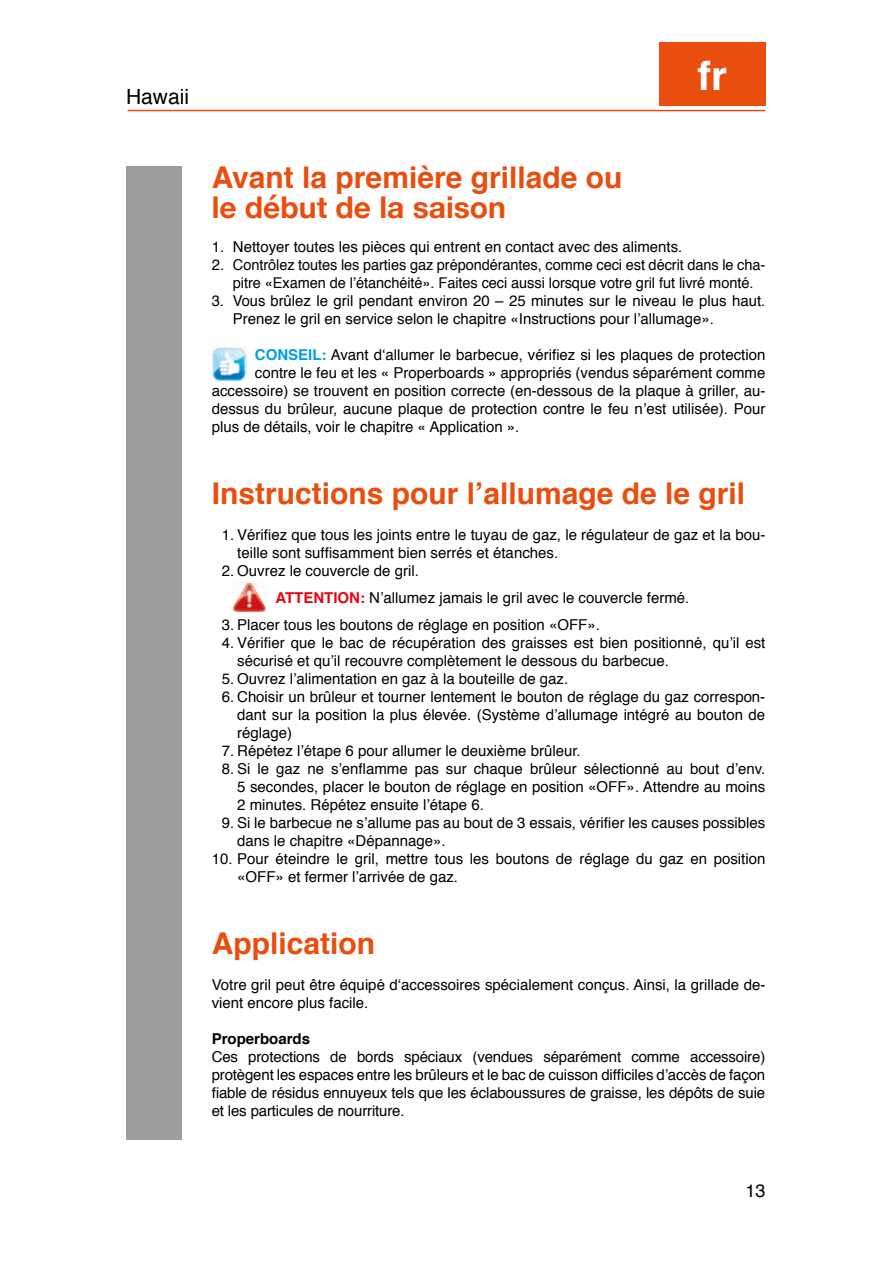
<style>
.page{position:relative;width:893px;height:1263px;background:#fff}
.page>*{position:absolute;margin:0;border:0;box-sizing:border-box;transform-origin:0 0}
.t1{font:700 40.8px "Helvetica";color:#fff}
.t2{font:700 30px "Helvetica";color:#e94e0f}
.t3{font:700 30px "Helvetica Neue";color:#e94e0f}
.t4{font:21px "Helvetica";color:#000}
.t5{font:18px "Helvetica";color:#000}
.t6{font:15px/18px "Helvetica";color:#000}
.t7{font:700 15px "Helvetica";color:#000}
.t8{font:14.85px/18px "Helvetica";letter-spacing:-.005em;color:#000}
.s1{font-size:15px}
.s2{font-weight:700;color:#009fe3}
.s3{font-weight:700;color:#e30613}
</style>
<div class="page">
<hr style="left:128px;top:110px;width:637px;height:1px;background:#e94e0f">
<div style="left:659px;top:43px;width:106px;height:63px;background:#e94e0f"></div>
<div style="left:126px;top:166px;width:55px;height:974px;background:#9d9d9c"></div>
<img style="left:212px;top:347px;width:34px;height:34px">
<img style="left:233px;top:581px;width:34px;height:31px">
<h3 class="t4" style="left:126px;top:81px;width:64px">Hawaii</h3>
<h1 class="t1" style="left:697px;top:42px;width:31px">fr</h1>
<h2 class="t2" style="left:212px;top:154px;width:412px">Avant la première grillade ou</h2>
<h2 class="t3" style="left:212px;top:184px;width:296px">le début de la saison</h2>
<p class="t6" style="left:212px;top:238px;width:472px">1. Nettoyer toutes les pièces qui entrent en contact avec des aliments.</p>
<p class="t8" style="left:233px;top:256px;width:534px;text-indent:-21px"><span class="s1">2.</span> Contrôlez toutes les parties gaz prépondérantes, comme ceci est décrit dans le cha&shy;pitre «Examen de l’étanchéité». Faites ceci aussi lorsque votre gril fut livré monté.</p>
<p class="t6" style="left:233px;top:292px;width:534px;text-indent:-21px">3. Vous brûlez le gril pendant environ 20 – 25 minutes sur le niveau le plus haut.<br>Prenez le gril en service selon le chapitre «Instructions pour l’allumage».</p>
<p class="t6" style="left:255px;top:346px;width:512px"><span class="s2">CONSEIL:</span> Avant d‘allumer le barbecue, vérifiez si les plaques de protection</p>
<p class="t6" style="left:255px;top:364px;width:512px">contre le feu et les « Properboards » appropriés (vendus séparément comme</p>
<p class="t6" style="left:212px;top:382px;width:555px">accessoire) se trouvent en position correcte (en-dessous de la plaque à griller, au-</p>
<p class="t6" style="left:212px;top:400px;width:555px">dessus du brûleur, aucune plaque de protection contre le feu n’est utilisée). Pour</p>
<p class="t6" style="left:212px;top:418px;width:309px">plus de détails, voir le chapitre « Application ».</p>
<h2 class="t2" style="left:212px;top:469px;width:535px">Instructions pour l’allumage de le gril</h2>
<p class="t6" style="left:237px;top:526px;width:530px;text-indent:-16px">1. Vérifiez que tous les joints entre le tuyau de gaz, le régulateur de gaz et la bou&shy;teille sont suffisamment bien serrés et étanches.</p>
<p class="t6" style="left:275px;top:558px;width:415px;line-height:27px;text-indent:-54px">2. Ouvrez le couvercle de gril.<br><span class="s3">ATTENTION:</span> N’allumez jamais le gril avec le couvercle fermé.</p>
<p class="t6" style="left:222px;top:616px;width:380px">3. Placer tous les boutons de réglage en position «OFF».</p>
<p class="t6" style="left:237px;top:634px;width:530px;text-indent:-16px">4. Vérifier que le bac de récupération des graisses est bien positionné, qu’il est sécurisé et qu’il recouvre complètement le dessous du barbecue.</p>
<p class="t6" style="left:222px;top:670px;width:348px">5. Ouvrez l’alimentation en gaz à la bouteille de gaz.</p>
<p class="t6" style="left:237px;top:688px;width:530px;text-align:justify;text-indent:-16px">6. Choisir un brûleur et tourner lentement le bouton de réglage du gaz correspon&shy;dant sur la position la plus élevée. (Système d’allumage intégré au bouton de réglage)</p>
<p class="t6" style="left:222px;top:742px;width:361px">7. Répétez l’étape 6 pour allumer le deuxième brûleur.</p>
<p class="t6" style="left:237px;top:760px;width:530px;text-align:justify;text-indent:-16px">8. Si le gaz ne s’enflamme pas sur chaque brûleur sélectionné au bout d’env.<br>5 secondes, placer le bouton de réglage en position «OFF». Attendre au moins 2 minutes. Répétez ensuite l’étape 6.</p>
<p class="t6" style="left:237px;top:814px;width:530px;text-indent:-16px">9. Si le barbecue ne s’allume pas au bout de 3 essais, vérifier les causes possibles dans le chapitre «Dépannage».</p>
<p class="t6" style="left:237px;top:850px;width:530px;text-indent:-26px">10. Pour éteindre le gril, mettre tous les boutons de réglage du gaz en position «OFF» et fermer l’arrivée de gaz.</p>
<h2 class="t2" style="left:212px;top:919px;width:165px">Application</h2>
<p class="t6" style="left:212px;top:976px;width:555px">Votre gril peut être équipé d‘accessoires spécialement conçus. Ainsi, la grillade de&shy;vient encore plus facile.</p>
<p class="t7" style="left:212px;top:1027px;width:100px">Properboards</p>
<p class="t6" style="left:212px;top:1048px;width:555px;text-align:justify">Ces protections de bords spéciaux (vendues séparément comme accessoire) protègent les espaces entre les brûleurs et le bac de cuisson difficiles d’accès de façon fiable de résidus ennuyeux tels que les éclaboussures de graisse, les dépôts de suie et les particules de nourriture.</p>
<p class="t5" style="left:745px;top:1176px;width:22px">13</p>
</div>
